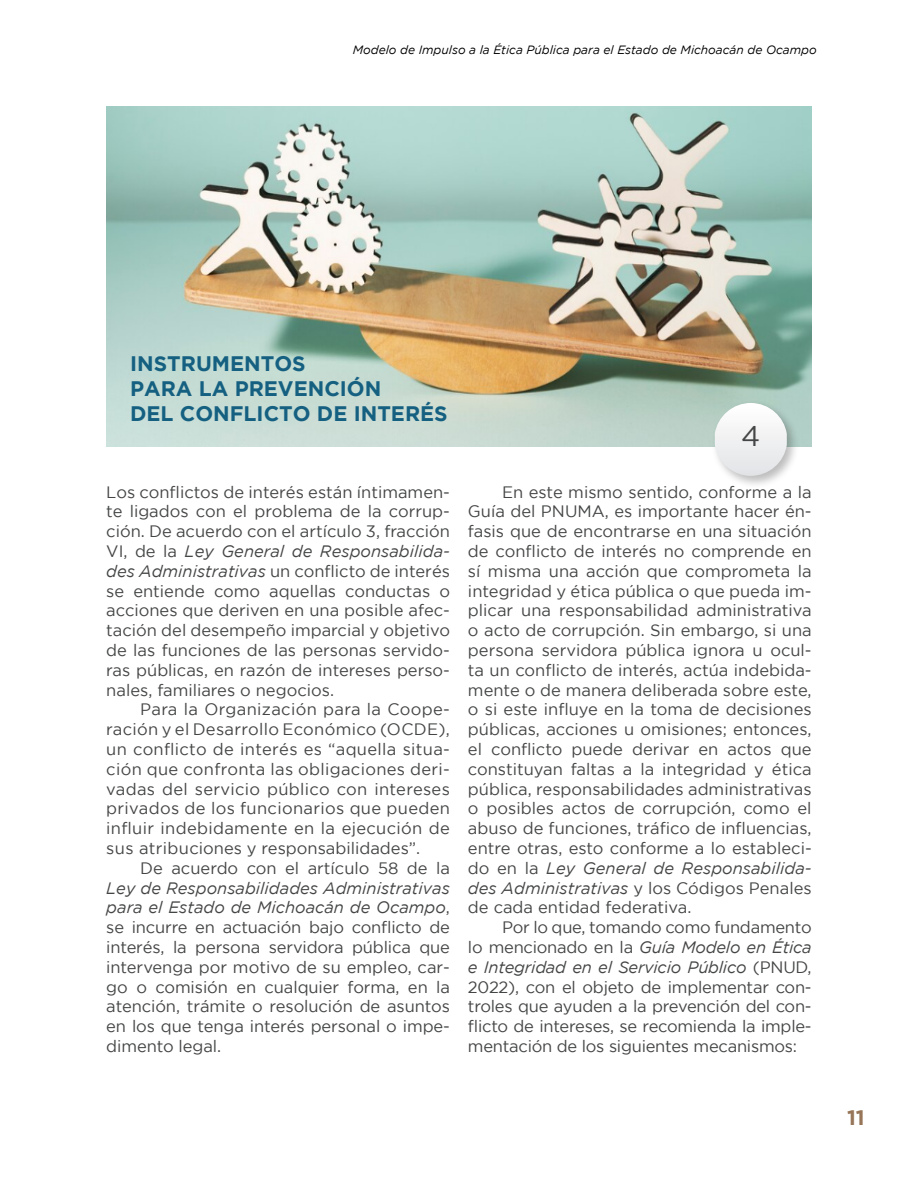
<style>
.page{position:relative;width:918px;height:1188px;background:#fff}
.page>*{position:absolute;margin:0;border:0;box-sizing:border-box;transform-origin:0 0}
.t1{font:28.5px "Gotham";color:#444545}
.t2{font:700 21px/25.2px "Gotham";color:#156081}
.t3{font:700 21px "Gotham";color:#967558}
.t4{font:16.5px/19.8px "Gotham";color:#444545;text-align:justify}
.t5{font:italic 12px "Gotham";color:#000}
.s1{font-style:italic}
</style>
<div class="page">
<img style="left:106px;top:106px;width:706px;height:341px">
<div style="left:711px;top:399px;width:88px;height:89px;background:#000;opacity:.26"></div>
<svg style="left:715px;top:403px;width:72px;height:73px"></svg>
<p class="t5" style="left:353px;top:43px;width:466px">Modelo de Impulso a la Ética Pública para el Estado de Michoacán de Ocampo</p>
<p class="t2" style="left:130px;top:350px;width:319px">INSTRUMENTOS<br>PARA LA PREVENCIÓN<br>DEL CONFLICTO DE INTERÉS</p>
<p class="t4" style="left:106px;top:482px;width:345px">Los conflictos de interés están íntimamen&shy;te ligados con el problema de la corrup&shy;ción. De acuerdo con el artículo 3, fracción VI, de la <span class="s1">Ley General de Responsabilida&shy;des Administrativas</span> un conflicto de interés se entiende como aquellas conductas o acciones que deriven en una posible afec&shy;tación del desempeño imparcial y objetivo de las funciones de las personas servido&shy;ras públicas, en razón de intereses perso&shy;nales, familiares o negocios.</p>
<p class="t4" style="left:106px;top:699px;width:345px;text-indent:34px">Para la Organización para la Coope&shy;ración y el Desarrollo Económico (OCDE), un conflicto de interés es “aquella situa&shy;ción que confronta las obligaciones deri&shy;vadas del servicio público con intereses privados de los funcionarios que pueden influir indebidamente en la ejecución de sus atribuciones y responsabilidades”.</p>
<p class="t4" style="left:140px;top:858px;width:311px">De acuerdo con el artículo 58 de la</p>
<p class="t4" style="left:106px;top:878px;width:345px"><span class="s1">Ley de Responsabilidades Administrativas para el Estado de Michoacán de Ocampo</span>, se incurre en actuación bajo conflicto de interés, la persona servidora pública que intervenga por motivo de su empleo, car&shy;go o comisión en cualquier forma, en la atención, trámite o resolución de asuntos en los que tenga interés personal o impe&shy;dimento legal.</p>
<h1 class="t1" style="left:741px;top:420px;width:21px">4</h1>
<p class="t4" style="left:468px;top:482px;width:345px;text-indent:34px">En este mismo sentido, conforme a la Guía del PNUMA, es importante hacer én&shy;fasis que de encontrarse en una situación de conflicto de interés no comprende en sí misma una acción que comprometa la integridad y ética pública o que pueda im&shy;plicar una responsabilidad administrativa o acto de corrupción. Sin embargo, si una persona servidora pública ignora u ocul&shy;ta un conflicto de interés, actúa indebida&shy;mente o de manera deliberada sobre este, o si este influye en la toma de decisiones públicas, acciones u omisiones; entonces, el conflicto puede derivar en actos que constituyan faltas a la integridad y ética pública, responsabilidades administrativas o posibles actos de corrupción, como el abuso de funciones, tráfico de influencias, entre otras, esto conforme a lo estableci&shy;do en la <span class="s1">Ley General de Responsabilida&shy;des Administrativas</span> y los Códigos Penales de cada entidad federativa.</p>
<p class="t4" style="left:468px;top:917px;width:345px;text-indent:34px">Por lo que, tomando como fundamento lo mencionado en la <span class="s1">Guía Modelo en Ética e Integridad en el Servicio Público</span> (PNUD, 2022), con el objeto de implementar con&shy;troles que ayuden a la prevención del con&shy;flicto de intereses, se recomienda la imple&shy;mentación de los siguientes mecanismos:</p>
<p class="t3" style="left:847px;top:1106px;width:19px">11</p>
</div>
